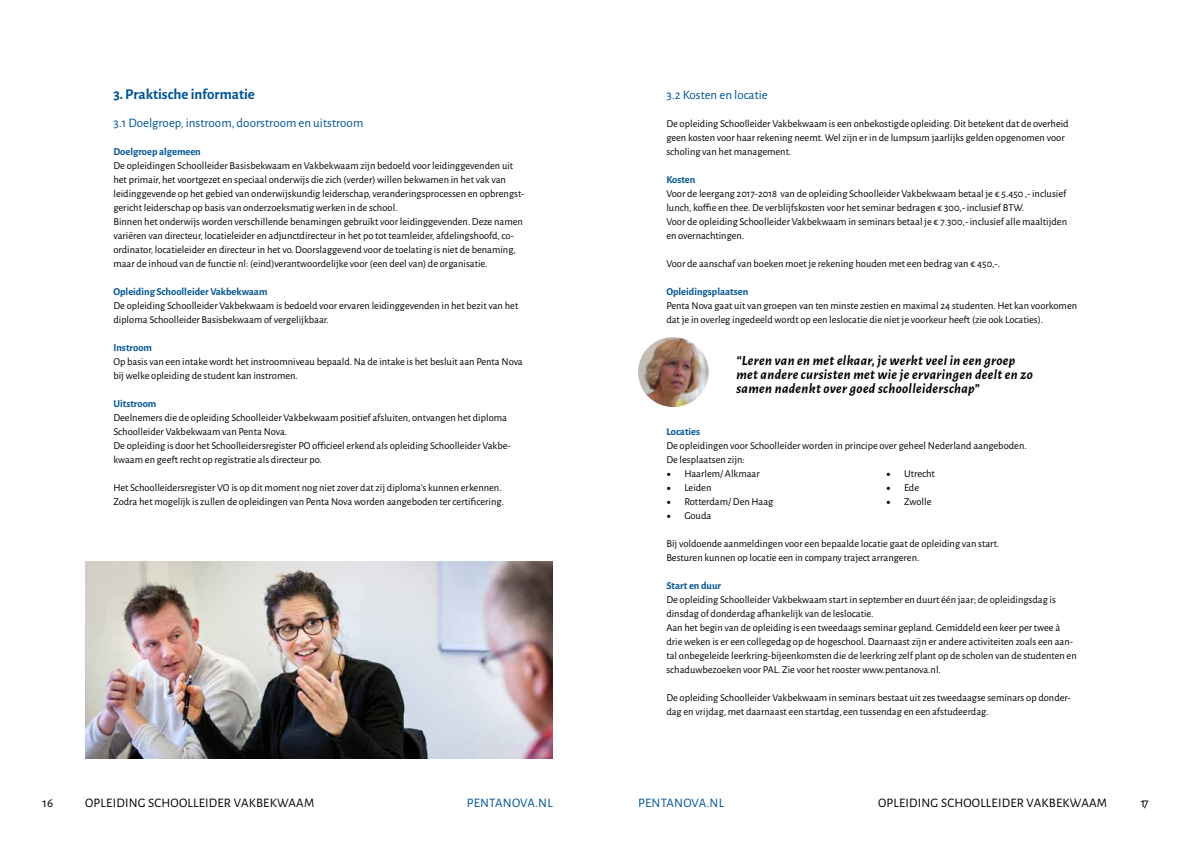
<style>
.page{position:relative;width:1191px;height:842px;background:#fff}
.page>*{position:absolute;margin:0;border:0;box-sizing:border-box;transform-origin:0 0}
.t1{font:700 15px "Alegreya Sans";color:#005596}
.t2{font:italic 700 14px/14px "Alegreya Sans";letter-spacing:.025em;color:#000}
.t3{font:13px "Alegreya Sans";color:#005596}
.t4{font:13px "Alegreya Sans";letter-spacing:.01em;color:#000}
.t5{font:10.5px/14px "Alegreya Sans";color:#000}
.t6{font:700 10.5px "Alegreya Sans";color:#005596}
.s1{font-family:"Minion Pro";font-size:12px}
</style>
<div class="page">
<img style="left:85px;top:561px;width:468px;height:198px">
<img style="left:638px;top:337px;width:70px;height:70px;border-radius:35px">
<h1 class="t1" style="left:113px;top:83px;width:143px">3. Praktische informatie</h1>
<p class="t3" style="left:113px;top:114px;width:251px">3.1 Doelgroep, instroom, doorstroom en uitstroom</p>
<p class="t6" style="left:113px;top:144px;width:89px">Doelgroep algemeen</p>
<p class="t5" style="left:113px;top:158px;width:412px">De opleidingen Schoolleider Basisbekwaam en Vakbekwaam zijn bedoeld voor leidinggevenden uit het primair, het voortgezet en speciaal onderwijs die zich (verder) willen bekwamen in het vak van leidinggevende op het gebied van onderwijskundig leiderschap, veranderingsprocessen en opbrengst&shy;gericht leiderschap op basis van onderzoeksmatig werken in de school.<br>Binnen het onderwijs worden verschillende benamingen gebruikt voor leidinggevenden. Deze namen variëren van directeur, locatieleider en adjunctdirecteur in het po tot teamleider, afdelingshoofd, co&shy;ördinator, locatieleider en directeur in het vo. Doorslaggevend voor de toelating is niet de benaming, maar de inhoud van de functie nl: (eind)verantwoordelijke voor (een deel van) de organisatie.</p>
<p class="t6" style="left:113px;top:284px;width:155px">Opleiding Schoolleider Vakbekwaam</p>
<p class="t5" style="left:113px;top:298px;width:406px">De opleiding Schoolleider Vakbekwaam is bedoeld voor ervaren leidinggevenden in het bezit van het diploma Schoolleider Basisbekwaam of vergelijkbaar.</p>
<p class="t6" style="left:113px;top:340px;width:40px">Instroom</p>
<p class="t5" style="left:113px;top:354px;width:411px">Op basis van een intake wordt het instroomniveau bepaald. Na de intake is het besluit aan Penta Nova bij welke opleiding de student kan instromen.</p>
<p class="t6" style="left:113px;top:396px;width:44px">Uitstroom</p>
<p class="t5" style="left:113px;top:410px;width:399px">Deelnemers die de opleiding Schoolleider Vakbekwaam positief afsluiten, ontvangen het diploma Schoolleider Vakbekwaam van Penta Nova.<br>De opleiding is door het Schoolleidersregister PO officieel erkend als opleiding Schoolleider Vakbe&shy;kwaam en geeft recht op registratie als directeur po.</p>
<p class="t5" style="left:113px;top:480px;width:392px">Het Schoolleidersregister VO is op dit moment nog niet zover dat zij diploma’s kunnen erkennen.<br>Zodra het mogelijk is zullen de opleidingen van Penta Nova worden aangeboden ter certificering.</p>
<p class="t3" style="left:666px;top:86px;width:103px">3.2 Kosten en locatie</p>
<p class="t5" style="left:666px;top:116px;width:404px">De opleiding Schoolleider Vakbekwaam is een onbekostigde opleiding. Dit betekent dat de overheid geen kosten voor haar rekening neemt. Wel zijn er in de lumpsum jaarlijks gelden opgenomen voor scholing van het management.</p>
<p class="t6" style="left:666px;top:172px;width:31px">Kosten</p>
<p class="t5" style="left:666px;top:186px;width:402px">Voor de leergang 2017-2018 van de opleiding Schoolleider Vakbekwaam betaal je € 5.450 ,- inclusief lunch, koffie en thee. De verblijfskosten voor het seminar bedragen € 300,- inclusief BTW.<br>Voor de opleiding Schoolleider Vakbekwaam in seminars betaal je € 7.300,- inclusief alle maaltijden en overnachtingen.</p>
<p class="t5" style="left:666px;top:256px;width:335px">Voor de aanschaf van boeken moet je rekening houden met een bedrag van € 450,-.</p>
<p class="t6" style="left:666px;top:284px;width:83px">Opleidingsplaatsen</p>
<p class="t5" style="left:666px;top:298px;width:412px">Penta Nova gaat uit van groepen van ten minste zestien en maximal 24 studenten. Het kan voorkomen dat je in overleg ingedeeld wordt op een leslocatie die niet je voorkeur heeft (zie ook Locaties).</p>
<h2 class="t2" style="left:736px;top:353px;width:298px">“Leren van en met elkaar, je werkt veel in een groep met andere cursisten met wie je ervaringen deelt en zo samen nadenkt over goed schoolleiderschap”</h2>
<p class="t6" style="left:666px;top:424px;width:35px">Locaties</p>
<p class="t5" style="left:666px;top:438px;width:362px">De opleidingen voor Schoolleider worden in principe over geheel Nederland aangeboden.<br>De lesplaatsen zijn:</p>
<p class="t5" style="left:666px;top:466px;width:95px"><span class="s1">•</span> Haarlem/ Alkmaar</p>
<p class="t5" style="left:666px;top:480px;width:47px"><span class="s1">•</span> Leiden</p>
<p class="t5" style="left:666px;top:494px;width:108px"><span class="s1">•</span> Rotterdam/ Den Haag</p>
<p class="t5" style="left:666px;top:508px;width:46px"><span class="s1">•</span> Gouda</p>
<p class="t5" style="left:886px;top:466px;width:50px"><span class="s1">•</span> Utrecht</p>
<p class="t5" style="left:886px;top:480px;width:34px"><span class="s1">•</span> Ede</p>
<p class="t5" style="left:886px;top:494px;width:47px"><span class="s1">•</span> Zwolle</p>
<p class="t5" style="left:666px;top:536px;width:334px">Bij voldoende aanmeldingen voor een bepaalde locatie gaat de opleiding van start.<br>Besturen kunnen op locatie een in company traject arrangeren.</p>
<p class="t6" style="left:666px;top:578px;width:56px">Start en duur</p>
<p class="t5" style="left:666px;top:592px;width:412px">De opleiding Schoolleider Vakbekwaam start in september en duurt één jaar; de opleidingsdag is dinsdag of donderdag afhankelijk van de leslocatie.<br>Aan het begin van de opleiding is een tweedaags seminar gepland. Gemiddeld een keer per twee à drie weken is er een collegedag op de hogeschool. Daarnaast zijn er andere activiteiten zoals een aan&shy;tal onbegeleide leerkring-bijeenkomsten die de leerkring zelf plant op de scholen van de studenten en schaduwbezoeken voor PAL. Zie voor het rooster www.pentanova.nl.</p>
<p class="t5" style="left:666px;top:690px;width:406px">De opleiding Schoolleider Vakbekwaam in seminars bestaat uit zes tweedaagse seminars op donder&shy;dag en vrijdag, met daarnaast een startdag, een tussendag en een afstudeerdag.</p>
<p class="t4" style="left:43px;top:794px;width:12px">16</p>
<p class="t4" style="left:85px;top:794px;width:16px">Opleidin</p>
<p class="t4" style="left:138px;top:794px;width:25px">g Schoolleider</p>
<p class="t4" style="left:234px;top:794px;width:17px">Vakbekwaam</p>
<p class="t3" style="left:467px;top:794px;width:87px">PENTANOVA.NL</p>
<p class="t3" style="left:638px;top:794px;width:87px">PENTANOVA.NL</p>
<p class="t4" style="left:878px;top:794px;width:16px">Opleidin</p>
<p class="t4" style="left:930px;top:794px;width:25px">g Schoolleider</p>
<p class="t4" style="left:1026px;top:794px;width:17px">Vakbekwaam</p>
<p class="t4" style="left:1141px;top:794px;width:9px">17</p>
</div>
